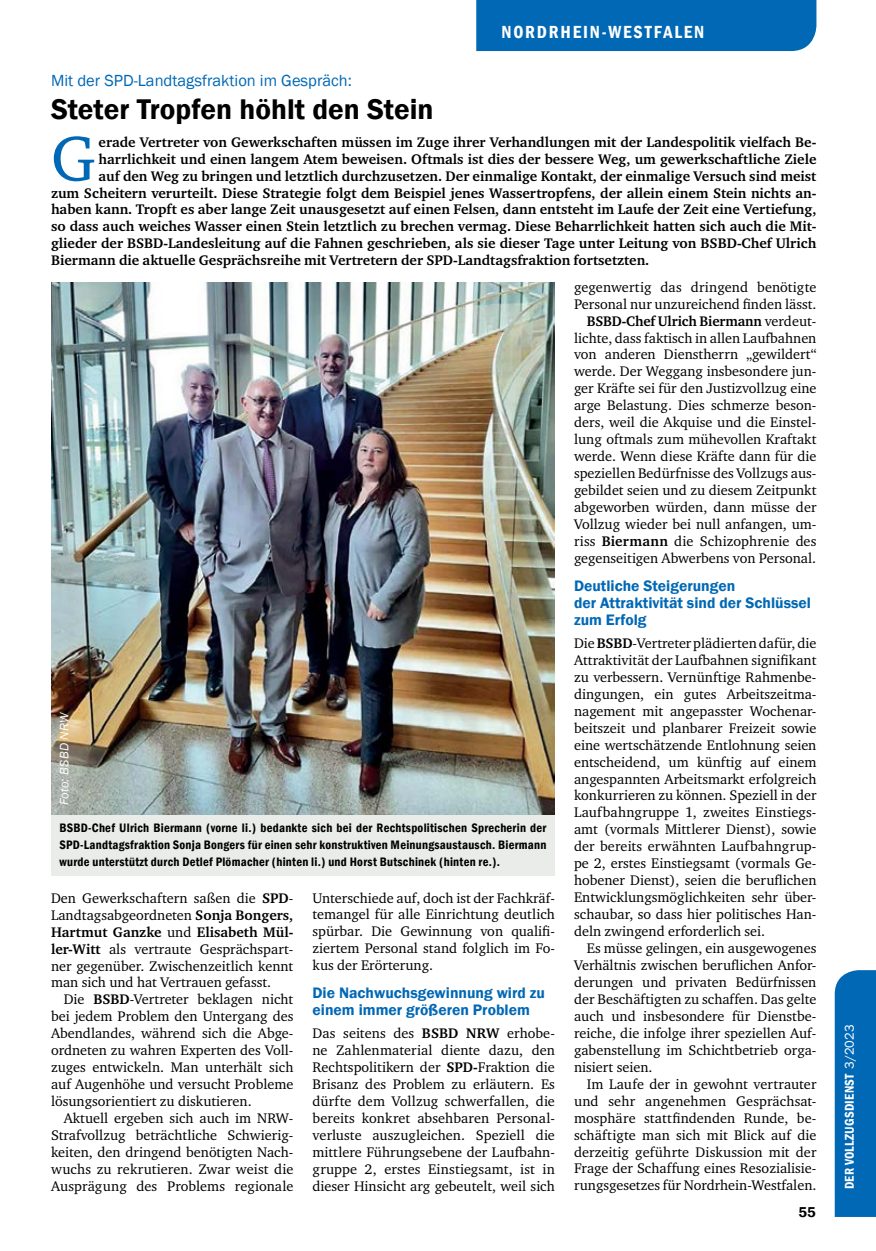
<style>
.page{position:relative;width:876px;height:1251px;background:#fff}
.page>*{position:absolute;margin:0;border:0;box-sizing:border-box;transform-origin:0 0}
.t1{font:64.8px "Charter ITC";color:#0068b5}
.t2{font:600 29.25px "Franklin Gothic";color:#000}
.t3{font:600 condensed 18px "Franklin Gothic";letter-spacing:.1em;color:#fff}
.t4{font:16.5px "Franklin Gothic";color:#0068b5}
.t5{font:600 15.6px/17px "Franklin Gothic";color:#0068b5}
.t6{font:600 14.7px "Franklin Gothic";color:#000}
.t7{font:14.25px/17px "Charter ITC";color:#000;text-align:justify}
.t8{font:700 14.25px "Charter ITC";color:#000}
.t9{font:600 condensed 13.05px "Franklin Gothic";letter-spacing:.015em;color:#fff}
.t10{font:600 condensed 12.6px/17px "Franklin Gothic";letter-spacing:.02em;color:#000;text-align:justify}
.t11{font:italic 12.6px "Franklin Gothic";letter-spacing:.02em;color:#fff}
.s1{font-weight:700}
.s2{font-weight:400}
.s3{font-weight:400;font-stretch:normal}
</style>
<div class="page">
<div style="left:835px;top:970px;width:41px;height:246px;background:#0068b5"></div>
<div style="left:476px;top:0;width:340px;height:51px;background:#0068b5"></div>
<div style="left:51px;top:814px;width:504px;height:61px;background:#eaece9"></div>
<img style="left:51px;top:282px;width:504px;height:532px">
<p class="t3" style="left:501px;top:20px;width:204px">NORDRHEIN-WESTFALEN</p>
<p class="t4" style="left:51px;top:70px;width:302px">Mit der SPD-Landtagsfraktion im Gespräch:</p>
<p class="t2" style="left:51px;top:91px;width:384px">Steter Tropfen höhlt den Stein</p>
<p class="t1" style="left:51px;top:118px;width:46px">G</p>
<p class="t8" style="left:99px;top:133px;width:719px">erade Vertreter von Gewerkschaften müssen im Zuge ihrer Verhandlungen mit der Landespolitik vielfach Be-</p>
<p class="t8" style="left:99px;top:150px;width:719px">harrlichkeit und einen langem Atem beweisen. Oftmals ist dies der bessere Weg, um gewerkschaftliche Ziele</p>
<p class="t8" style="left:99px;top:167px;width:719px">auf den Weg zu bringen und letztlich durchzusetzen. Der einmalige Kontakt, der einmalige Versuch sind meist</p>
<p class="t8" style="left:51px;top:184px;width:767px">zum Scheitern verurteilt. Diese Strategie folgt dem Beispiel jenes Wassertropfens, der allein einem Stein nichts an-</p>
<p class="t8" style="left:51px;top:201px;width:767px">haben kann. Tropft es aber lange Zeit unausgesetzt auf einen Felsen, dann entsteht im Laufe der Zeit eine Vertiefung,</p>
<p class="t8" style="left:51px;top:218px;width:767px">so dass auch weiches Wasser einen Stein letztlich zu brechen vermag. Diese Beharrlichkeit hatten sich auch die Mit-</p>
<p class="t8" style="left:51px;top:235px;width:767px">glieder der BSBD-Landesleitung auf die Fahnen geschrieben, als sie dieser Tage unter Leitung von BSBD-Chef Ulrich</p>
<p class="t8" style="left:51px;top:251px;width:600px">Biermann die aktuelle Gesprächsreihe mit Vertretern der SPD-Landtagsfraktion fortsetzten.</p>
<p class="t11" style="left:56px;top:805px;width:95px;rotate:-90deg">Foto: BSBD NRW</p>
<p class="t10" style="left:60px;top:819px;width:488px">BSBD-Chef Ulrich Biermann (vorne li.) bedankte sich bei der Rechtspolitischen Sprecherin der SPD-Landtagsfraktion Sonja Bongers für einen sehr konstruktiven Meinungsaustausch. Biermann wurde unterstützt durch Detlef Plömacher (hinten li.) und Horst Butschinek (hinten re.).</p>
<p class="t7" style="left:51px;top:889px;width:244px">Den Gewerkschaftern saßen die <span class="s1">SPD</span>-</p>
<p class="t7" style="left:51px;top:906px;width:244px">Landtagsabgeordneten <span class="s1">Sonja Bongers,</span></p>
<p class="t8" style="left:51px;top:922px;width:244px">Hartmut Ganzke <span class="s2">und</span> Elisabeth Mül-</p>
<p class="t7" style="left:51px;top:939px;width:244px"><span class="s1">ler-Witt</span> als vertraute Gesprächspart-</p>
<p class="t7" style="left:51px;top:956px;width:244px">ner gegenüber. Zwischenzeitlich kennt</p>
<p class="t7" style="left:51px;top:973px;width:222px">man sich und hat Vertrauen gefasst.</p>
<p class="t7" style="left:64px;top:990px;width:231px">Die <span class="s1">BSBD</span>-Vertreter beklagen nicht</p>
<p class="t7" style="left:51px;top:1007px;width:244px">bei jedem Problem den Untergang des</p>
<p class="t7" style="left:51px;top:1024px;width:244px">Abendlandes, während sich die Abge-</p>
<p class="t7" style="left:51px;top:1041px;width:244px">ordneten zu wahren Experten des Voll-</p>
<p class="t7" style="left:51px;top:1058px;width:244px">zuges entwickeln. Man unterhält sich</p>
<p class="t7" style="left:51px;top:1075px;width:244px">auf Augenhöhe und versucht Probleme</p>
<p class="t7" style="left:51px;top:1092px;width:202px">lösungsorientiert zu diskutieren.</p>
<p class="t7" style="left:64px;top:1109px;width:231px">Aktuell ergeben sich auch im NRW-</p>
<p class="t7" style="left:51px;top:1126px;width:244px">Strafvollzug beträchtliche Schwierig-</p>
<p class="t7" style="left:51px;top:1143px;width:244px">keiten, den dringend benötigten Nach-</p>
<p class="t7" style="left:51px;top:1160px;width:244px">wuchs zu rekrutieren. Zwar weist die</p>
<p class="t7" style="left:51px;top:1177px;width:244px">Ausprägung des Problems regionale</p>
<p class="t7" style="left:313px;top:889px;width:244px">Unterschiede auf, doch ist der Fachkräf&shy;temangel für alle Einrichtung deutlich spürbar. Die Gewinnung von qualifi&shy;ziertem Personal stand folglich im Fo&shy;kus der Erörterung.</p>
<p class="t5" style="left:313px;top:984px;width:234px">Die Nachwuchsgewinnung wird zu einem immer größeren Problem</p>
<p class="t7" style="left:313px;top:1024px;width:244px">Das seitens des <span class="s1">BSBD NRW</span> erhobe&shy;ne Zahlenmaterial diente dazu, den Rechtspolitikern der <span class="s1">SPD-</span>Fraktion die Brisanz des Problem zu erläutern. Es dürfte dem Vollzug schwerfallen, die bereits konkret absehbaren Personal&shy;verluste auszugleichen. Speziell die mittlere Führungsebene der Laufbahn&shy;gruppe 2, erstes Einstiegsamt, ist in dieser Hinsicht arg gebeutelt, weil sich</p>
<p class="t7" style="left:574px;top:278px;width:244px;text-align:right">gegenwertig das dringend benötigte Personal nur unzureichend finden lässt.<br><span class="s1">BSBD-Chef Ulrich Biermann</span> verdeut&shy;lichte, dass faktisch in allen Laufbahnen von anderen Dienstherrn „gewildert“ werde. Der Weggang insbesondere jun&shy;ger Kräfte sei für den Justizvollzug eine arge Belastung. Dies schmerze beson&shy;ders, weil die Akquise und die Einstel&shy;lung oftmals zum mühevollen Kraftakt werde. Wenn diese Kräfte dann für die speziellen Bedürfnisse des Vollzugs aus&shy;gebildet seien und zu diesem Zeitpunkt abgeworben würden, dann müsse der Vollzug wieder bei null anfangen, um&shy;riss <span class="s1">Biermann</span> die Schizophrenie des gegenseitigen Abwerbens von Personal.</p>
<p class="t5" style="left:574px;top:577px;width:238px">Deutliche Steigerungen<br>der Attraktivität sind der Schlüssel zum Erfolg</p>
<p class="t7" style="left:574px;top:634px;width:244px">Die <span class="s1">BSBD</span>-Vertreter plädierten dafür, die</p>
<p class="t7" style="left:574px;top:651px;width:244px">Attraktivität der Laufbahnen signifikant</p>
<p class="t7" style="left:574px;top:668px;width:244px">zu verbessern. Vernünftige Rahmenbe-</p>
<p class="t7" style="left:574px;top:685px;width:244px">dingungen, ein gutes Arbeitszeitma-</p>
<p class="t7" style="left:574px;top:702px;width:244px">nagement mit angepasster Wochenar-</p>
<p class="t7" style="left:574px;top:719px;width:244px">beitszeit und planbarer Freizeit sowie</p>
<p class="t7" style="left:574px;top:736px;width:244px">eine wertschätzende Entlohnung seien</p>
<p class="t7" style="left:574px;top:753px;width:244px">entscheidend, um künftig auf einem</p>
<p class="t7" style="left:574px;top:770px;width:244px">angespannten Arbeitsmarkt erfolgreich</p>
<p class="t7" style="left:574px;top:787px;width:244px">konkurrieren zu können. Speziell in der</p>
<p class="t7" style="left:574px;top:803px;width:244px">Laufbahngruppe 1, zweites Einstiegs-</p>
<p class="t7" style="left:574px;top:820px;width:244px">amt (vormals Mittlerer Dienst), sowie</p>
<p class="t7" style="left:574px;top:837px;width:244px">der bereits erwähnten Laufbahngrup-</p>
<p class="t7" style="left:574px;top:854px;width:244px">pe 2, erstes Einstiegsamt (vormals Ge-</p>
<p class="t7" style="left:574px;top:871px;width:244px">hobener Dienst), seien die beruflichen</p>
<p class="t7" style="left:574px;top:888px;width:244px">Entwicklungsmöglichkeiten sehr über-</p>
<p class="t7" style="left:574px;top:905px;width:244px">schaubar, so dass hier politisches Han-</p>
<p class="t7" style="left:574px;top:922px;width:193px">deln zwingend erforderlich sei.</p>
<p class="t7" style="left:587px;top:939px;width:231px">Es müsse gelingen, ein ausgewogenes</p>
<p class="t7" style="left:574px;top:956px;width:244px">Verhältnis zwischen beruflichen Anfor-</p>
<p class="t7" style="left:574px;top:973px;width:244px">derungen und privaten Bedürfnissen</p>
<p class="t7" style="left:574px;top:990px;width:244px">der Beschäftigten zu schaffen. Das gelte</p>
<p class="t7" style="left:574px;top:1007px;width:244px">auch und insbesondere für Dienstbe-</p>
<p class="t7" style="left:574px;top:1024px;width:244px">reiche, die infolge ihrer speziellen Auf-</p>
<p class="t7" style="left:574px;top:1041px;width:244px">gabenstellung im Schichtbetrieb orga-</p>
<p class="t7" style="left:574px;top:1058px;width:80px">nisiert seien.</p>
<p class="t7" style="left:587px;top:1075px;width:231px">Im Laufe der in gewohnt vertrauter</p>
<p class="t7" style="left:574px;top:1091px;width:244px">und sehr angenehmen Gesprächsat-</p>
<p class="t7" style="left:574px;top:1108px;width:244px">mosphäre stattfindenden Runde, be-</p>
<p class="t7" style="left:574px;top:1125px;width:244px">schäftigte man sich mit Blick auf die</p>
<p class="t7" style="left:574px;top:1142px;width:244px">derzeitig geführte Diskussion mit der</p>
<p class="t7" style="left:574px;top:1159px;width:244px">Frage der Schaffung eines Resozialisie-</p>
<p class="t7" style="left:574px;top:1176px;width:244px">rungsgesetzes für Nordrhein-Westfalen.</p>
<p class="t6" style="left:798px;top:1202px;width:19px">55</p>
<p class="t9" style="left:841px;top:1188px;width:166px;rotate:-90deg">DER VOLLZUGSDIENST <span class="s3">3/2023</span></p>
</div>
